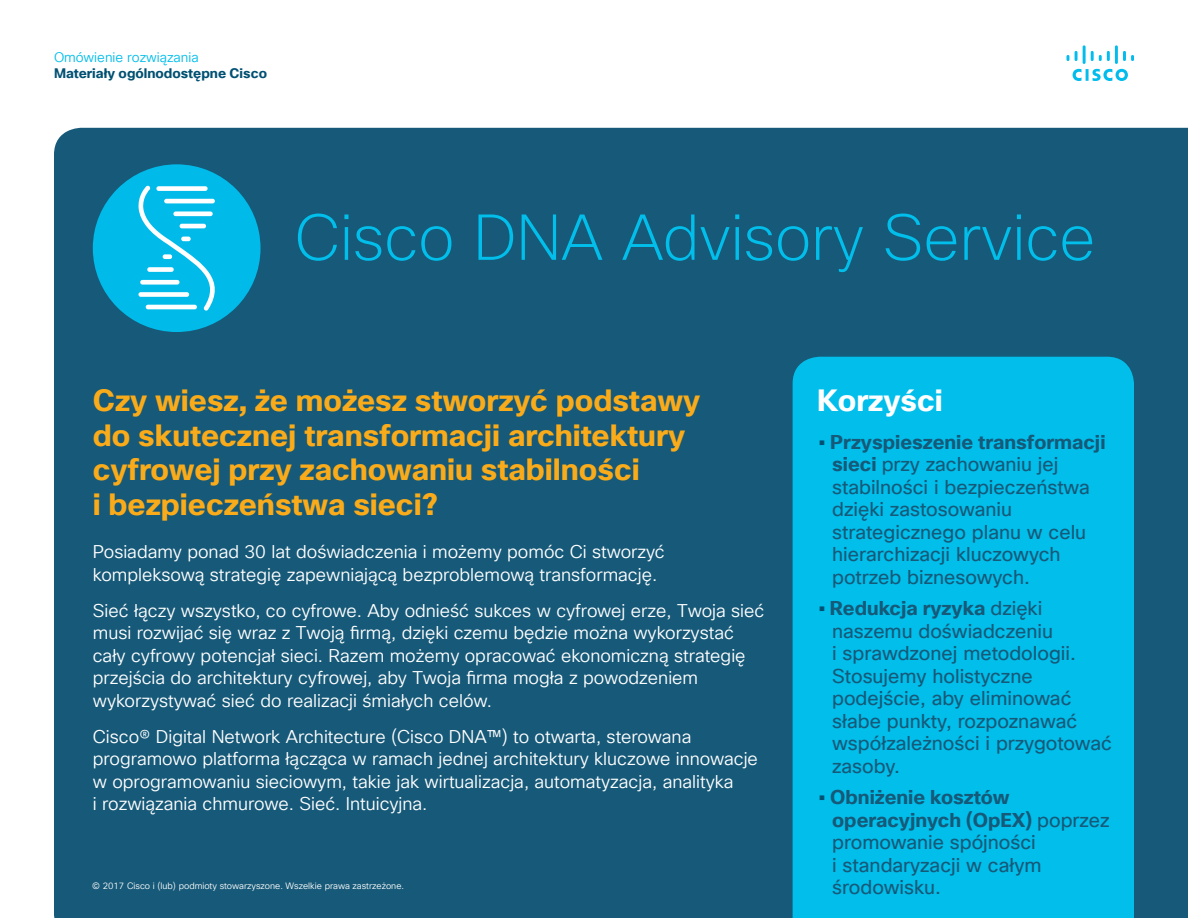
<style>
.page{position:relative;width:1188px;height:918px;background:#fff}
.page>*{position:absolute;margin:0;border:0;box-sizing:border-box;transform-origin:0 0}
.Paragraph_Style1{font:200 63px "Cisco Sans TT";color:#01beeb}
.Paragraph_Style2{font:700 30px/34.5px "Cisco Sans TT";color:#faab1a}
.Paragraph_Style6{font:700 30px "Cisco Sans TT";color:#fff}
.Paragraph_Style8{font:19.5px/22.5px "Cisco Sans TT";color:#165978}
.Paragraph_Style7{font:19.5px/22.5px "Cisco Sans TT";color:#165978}
.Paragraph_Style9{font:19.5px/22.5px "Cisco Sans TT";color:#165978}
.Paragraph_Style4{font:18px/22.5px "Cisco Sans TT Light";color:#fff}
.Paragraph_Style5{font:18px/22.5px "Cisco Sans TT Light";color:#fff}
.Paragraph_Style3{font:18px/22.5px "Cisco Sans TT Light";color:#fff}
.Paragraph_Style10{font:700 13.5px "Cisco Sans TT";color:#005072}
.Paragraph_Style10-2{font:13.5px "Cisco Sans TT Light";color:#01beeb}
.Paragraph_Style1-2{font:9px "Cisco Sans TT Light";color:#fff}
.s1{font-weight:700;color:#005072}
.s2{font-weight:700}
</style>
<div class="page">
<svg style="left:1067px;top:45px;width:67px;height:36px"></svg>
<div style="left:54px;top:128px;width:1134px;height:790px;background:#165978"></div>
<div style="left:793px;top:357px;width:341px;height:561px;background:#01beeb"></div>
<svg style="left:93px;top:164px;width:168px;height:168px;background:#1aaad2"></svg>
<p class="Paragraph_Style10-2" style="left:54px;top:48px;width:146px">Omówienie rozwiązania</p>
<p class="Paragraph_Style10" style="left:54px;top:65px;width:215px">Materiały ogólnodostępne Cisco</p>
<p class="Paragraph_Style1" style="left:295px;top:197px;width:802px">Cisco DNA Advisory Service</p>
<p class="Paragraph_Style2" style="left:93px;top:384px;width:609px">Czy wiesz, że możesz stworzyć podstawy do skutecznej transformacji architektury cyfrowej przy zachowaniu stabilności<br>i bezpieczeństwa sieci?</p>
<p class="Paragraph_Style3" style="left:93px;top:541px;width:573px">Posiadamy ponad 30 lat doświadczenia i możemy pomóc Ci stworzyć kompleksową strategię zapewniającą bezproblemową transformację.</p>
<p class="Paragraph_Style4" style="left:93px;top:600px;width:673px">Sieć łączy wszystko, co cyfrowe. Aby odnieść sukces w cyfrowej erze, Twoja sieć musi rozwijać się wraz z Twoją firmą, dzięki czemu będzie można wykorzystać cały cyfrowy potencjał sieci. Razem możemy opracować ekonomiczną strategię przejścia do architektury cyfrowej, aby Twoja firma mogła z powodzeniem wykorzystywać sieć do realizacji śmiałych celów.</p>
<p class="Paragraph_Style5" style="left:93px;top:726px;width:667px">Cisco® Digital Network Architecture (Cisco DNA™) to otwarta, sterowana programowo platforma łącząca w ramach jednej architektury kluczowe innowacje w oprogramowaniu sieciowym, takie jak wirtualizacja, automatyzacja, analityka<br>i rozwiązania chmurowe. Sieć. Intuicyjna.</p>
<p class="Paragraph_Style1-2" style="left:92px;top:880px;width:313px">© 2017 Cisco i (lub) podmioty stowarzyszone. Wszelkie prawa zastrzeżone.</p>
<p class="Paragraph_Style6" style="left:817px;top:381px;width:127px">Korzyści</p>
<p class="Paragraph_Style7" style="left:832px;top:431px;width:275px;text-indent:-13px"><span class="s1">•</span> <span class="s2">Przyspieszenie transformacji sieci</span> przy zachowaniu jej stabilności i bezpieczeństwa dzięki zastosowaniu strategicznego planu w celu hierarchizacji kluczowych potrzeb biznesowych.</p>
<p class="Paragraph_Style8" style="left:832px;top:598px;width:281px;text-indent:-14px"><span class="s1">•</span> <span class="s2">Redukcja ryzyka</span> dzięki naszemu doświadczeniu<br>i sprawdzonej metodologii.<br>Stosujemy holistyczne podejście, aby eliminować słabe punkty, rozpoznawać współzależności i przygotować zasoby.</p>
<p class="Paragraph_Style9" style="left:832px;top:787px;width:279px;text-indent:-14px"><span class="s1">•</span> <span class="s2">Obniżenie kosztów operacyjnych (OpEX)</span> poprzez promowanie spójności<br>i standaryzacji w całym środowisku.</p>
</div>
